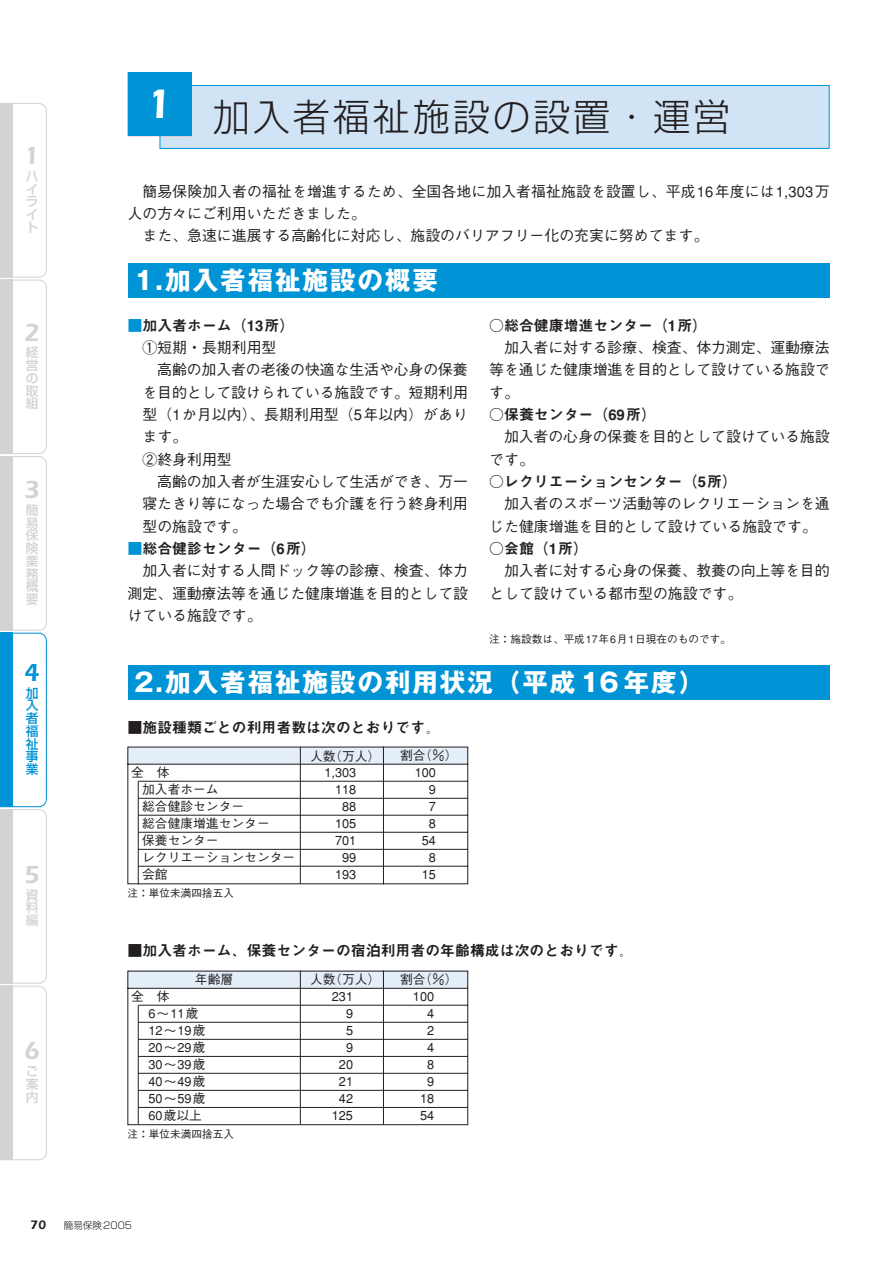
<style>
.page{position:relative;width:893px;height:1262px;background:#fff}
.page>*{position:absolute;margin:0;border:0;box-sizing:border-box;transform-origin:0 0}
.t1{font:300 37.2px "Shin Go";letter-spacing:.075em;color:#231f20}
.t2{font:700 25.5px "Gothic MB101";letter-spacing:.075em;color:#fff}
.t3{font:600 25.5px "Itc Eras";color:#d1d3d4}
.t4{font:600 25.5px "Itc Eras";color:#0093d5}
.t5{font:500 14.85px/22.4px "Gothic BBB";letter-spacing:-.005em;color:#231f20}
.t6{font:14.85px "Midashi Go MB31";color:#231f20}
.t7{font:500 12.75px "Gothic BBB";color:#231f20}
.t8{font:500 12.75px/12.8px "Shin Go";color:#d1d3d4;text-align:justify}
.t9{font:500 12.75px/12.8px "Shin Go";color:#0093d5;text-align:justify}
.t10{font:600 12.75px "Itc Eras";color:#231f20}
.t11{font:500 10.65px "Gothic BBB";color:#231f20}
.t12{font:300 9.6px "Shin Go";color:#231f20}
.s1{color:#0093d5}
</style>
<div class="page">
<svg style="left:0;top:103px;width:47px;height:1057px"></svg>
<div style="left:0;top:985px;width:13px;height:175px;background:#d1d3d4"></div>
<div style="left:160px;top:86px;width:668px;height:62px;background:#d1e4f5"></div>
<div style="left:159px;top:85px;width:670px;height:64px;border:1px solid #0093d5"></div>
<div style="left:128px;top:72px;width:63px;height:64px;background:#0093d5"></div>
<div style="left:128px;top:264px;width:701px;height:34px;background:#0093d5"></div>
<div style="left:128px;top:665px;width:701px;height:34px;background:#0093d5"></div>
<svg style="left:127px;top:746px;width:341px;height:138px"></svg>
<hr style="left:300px;top:746px;width:1px;height:138px;background:#231f20">
<hr style="left:383px;top:746px;width:1px;height:138px;background:#231f20">
<hr style="left:138px;top:781px;width:1px;height:103px;background:#231f20">
<svg style="left:127px;top:970px;width:341px;height:155px"></svg>
<hr style="left:300px;top:970px;width:1px;height:154px;background:#231f20">
<hr style="left:383px;top:970px;width:1px;height:154px;background:#231f20">
<hr style="left:138px;top:1005px;width:1px;height:119px;background:#231f20">
<h2 class="t3" style="left:24px;top:147px;width:18px">1</h2>
<p class="t8" style="left:26px;top:171px;width:14px">ハイライト</p>
<h2 class="t3" style="left:24px;top:323px;width:18px">2</h2>
<p class="t8" style="left:26px;top:347px;width:14px">経営の取組</p>
<h2 class="t3" style="left:24px;top:481px;width:18px">3</h2>
<p class="t8" style="left:26px;top:505px;width:14px">簡易保険業務概要</p>
<h2 class="t4" style="left:24px;top:664px;width:18px">4</h2>
<p class="t9" style="left:26px;top:688px;width:14px">加入者福祉事業</p>
<h2 class="t3" style="left:24px;top:866px;width:18px">5</h2>
<p class="t8" style="left:26px;top:890px;width:14px">資料編</p>
<h2 class="t3" style="left:24px;top:1042px;width:18px">6</h2>
<p class="t8" style="left:26px;top:1066px;width:14px">ご案内</p>
<h1 class="t1" style="left:146px;top:103px;width:586px"><sup>1</sup> 加入者福祉施設の設置・運営</h1>
<p class="t5" style="left:142px;top:182px;width:688px">簡易保険加入者の福祉を増進するため、全国各地に加入者福祉施設を設置し、平成16年度には1,303万</p>
<p class="t5" style="left:128px;top:204px;width:240px">人の方々にご利用いただきました。</p>
<p class="t5" style="left:142px;top:227px;width:567px">また、急速に進展する高齢化に対応し、施設のバリアフリー化の充実に努めてます。</p>
<h2 class="t2" style="left:134px;top:271px;width:305px">1.加入者福祉施設の概要</h2>
<p class="t6" style="left:128px;top:319px;width:168px"><span class="s1">■</span>加入者ホーム（13所）</p>
<p class="t5" style="left:142px;top:338px;width:135px">①短期・長期利用型</p>
<p class="t5" style="left:157px;top:360px;width:312px">高齢の加入者の老後の快適な生活や心身の保養</p>
<p class="t5" style="left:142px;top:383px;width:327px">を目的として設けられている施設です。短期利用</p>
<p class="t5" style="left:142px;top:405px;width:327px">型（1か月以内）、長期利用型（5年以内）があり</p>
<p class="t5" style="left:142px;top:427px;width:46px">ます。</p>
<p class="t5" style="left:142px;top:450px;width:91px">②終身利用型</p>
<p class="t5" style="left:157px;top:472px;width:312px">高齢の加入者が生涯安心して生活ができ、万一</p>
<p class="t5" style="left:142px;top:494px;width:327px">寝たきり等になった場合でも介護を行う終身利用</p>
<p class="t5" style="left:142px;top:517px;width:106px">型の施設です。</p>
<p class="t6" style="left:128px;top:543px;width:190px"><span class="s1">■</span>総合健診センター（6所）</p>
<p class="t5" style="left:128px;top:561px;width:342px;text-align:justify;text-indent:15px">加入者に対する人間ドック等の診療、検査、体力測定、運動療法等を通じた健康増進を目的として設けている施設です。</p>
<p class="t6" style="left:489px;top:319px;width:219px">○総合健康増進センター（1所）</p>
<p class="t5" style="left:489px;top:338px;width:342px;text-align:justify;text-indent:15px">加入者に対する診療、検査、体力測定、運動療法等を通じた健康増進を目的として設けている施設です。</p>
<p class="t6" style="left:489px;top:409px;width:168px">○保養センター（69所）</p>
<p class="t5" style="left:489px;top:427px;width:342px;text-indent:15px">加入者の心身の保養を目的として設けている施設です。</p>
<p class="t6" style="left:489px;top:476px;width:249px">○レクリエーションセンター（5所）</p>
<p class="t5" style="left:489px;top:494px;width:342px;text-indent:15px">加入者のスポーツ活動等のレクリエーションを通じた健康増進を目的として設けている施設です。</p>
<p class="t6" style="left:489px;top:543px;width:100px">○会館（1所）</p>
<p class="t5" style="left:489px;top:561px;width:342px;text-indent:15px">加入者に対する心身の保養、教養の向上等を目的として設けている都市型の施設です。</p>
<p class="t11" style="left:489px;top:635px;width:243px">注：施設数は、平成17年6月1日現在のものです。</p>
<h2 class="t2" style="left:134px;top:673px;width:571px">2.加入者福祉施設の利用状況（平成 16 年度）</h2>
<p class="t6" style="left:128px;top:721px;width:314px">■施設種類ごとの利用者数は次のとおりです。</p>
<p class="t7" style="left:310px;top:751px;width:72px">人数（万人）</p>
<p class="t7" style="left:400px;top:750px;width:59px">割合（％）</p>
<p class="t7" style="left:131px;top:767px;width:40px">全　体</p>
<p class="t7" style="left:324px;top:767px;width:33px">1,303</p>
<p class="t7" style="left:415px;top:767px;width:23px">100</p>
<p class="t7" style="left:142px;top:784px;width:78px">加入者ホーム</p>
<p class="t7" style="left:335px;top:784px;width:23px">118</p>
<p class="t7" style="left:429px;top:784px;width:9px">9</p>
<p class="t7" style="left:142px;top:801px;width:104px">総合健診センター</p>
<p class="t7" style="left:342px;top:801px;width:16px">88</p>
<p class="t7" style="left:429px;top:801px;width:9px">7</p>
<p class="t7" style="left:142px;top:818px;width:129px">総合健康増進センター</p>
<p class="t7" style="left:335px;top:818px;width:23px">105</p>
<p class="t7" style="left:429px;top:818px;width:9px">8</p>
<p class="t7" style="left:142px;top:835px;width:78px">保養センター</p>
<p class="t7" style="left:335px;top:835px;width:23px">701</p>
<p class="t7" style="left:422px;top:835px;width:16px">54</p>
<p class="t7" style="left:142px;top:852px;width:155px">レクリエーションセンター</p>
<p class="t7" style="left:342px;top:852px;width:16px">99</p>
<p class="t7" style="left:429px;top:852px;width:9px">8</p>
<p class="t7" style="left:142px;top:869px;width:27px">会館</p>
<p class="t7" style="left:335px;top:869px;width:23px">193</p>
<p class="t7" style="left:422px;top:869px;width:16px">15</p>
<p class="t11" style="left:128px;top:888px;width:108px">注：単位未満四捨五入</p>
<p class="t6" style="left:128px;top:944px;width:507px">■加入者ホーム、保養センターの宿泊利用者の年齢構成は次のとおりです。</p>
<p class="t7" style="left:195px;top:974px;width:40px">年齢層</p>
<p class="t7" style="left:310px;top:974px;width:72px">人数（万人）</p>
<p class="t7" style="left:400px;top:974px;width:59px">割合（％）</p>
<p class="t7" style="left:131px;top:991px;width:40px">全　体</p>
<p class="t7" style="left:332px;top:991px;width:23px">231</p>
<p class="t7" style="left:413px;top:991px;width:23px">100</p>
<p class="t7" style="left:148px;top:1008px;width:51px">6～11歳</p>
<p class="t7" style="left:346px;top:1008px;width:9px">9</p>
<p class="t7" style="left:427px;top:1008px;width:9px">4</p>
<p class="t7" style="left:148px;top:1025px;width:59px">12～19歳</p>
<p class="t7" style="left:346px;top:1025px;width:9px">5</p>
<p class="t7" style="left:427px;top:1025px;width:9px">2</p>
<p class="t7" style="left:148px;top:1042px;width:59px">20～29歳</p>
<p class="t7" style="left:346px;top:1042px;width:9px">9</p>
<p class="t7" style="left:427px;top:1042px;width:9px">4</p>
<p class="t7" style="left:148px;top:1059px;width:59px">30～39歳</p>
<p class="t7" style="left:339px;top:1059px;width:16px">20</p>
<p class="t7" style="left:427px;top:1059px;width:9px">8</p>
<p class="t7" style="left:148px;top:1076px;width:59px">40～49歳</p>
<p class="t7" style="left:339px;top:1076px;width:16px">21</p>
<p class="t7" style="left:427px;top:1076px;width:9px">9</p>
<p class="t7" style="left:148px;top:1093px;width:59px">50～59歳</p>
<p class="t7" style="left:339px;top:1093px;width:16px">42</p>
<p class="t7" style="left:420px;top:1093px;width:16px">18</p>
<p class="t7" style="left:148px;top:1110px;width:55px">60歳以上</p>
<p class="t7" style="left:332px;top:1110px;width:23px">125</p>
<p class="t7" style="left:420px;top:1110px;width:16px">54</p>
<p class="t11" style="left:128px;top:1129px;width:108px">注：単位未満四捨五入</p>
<p class="t10" style="left:30px;top:1220px;width:18px">70</p>
<p class="t12" style="left:64px;top:1221px;width:70px">簡易保険2005</p>
</div>
